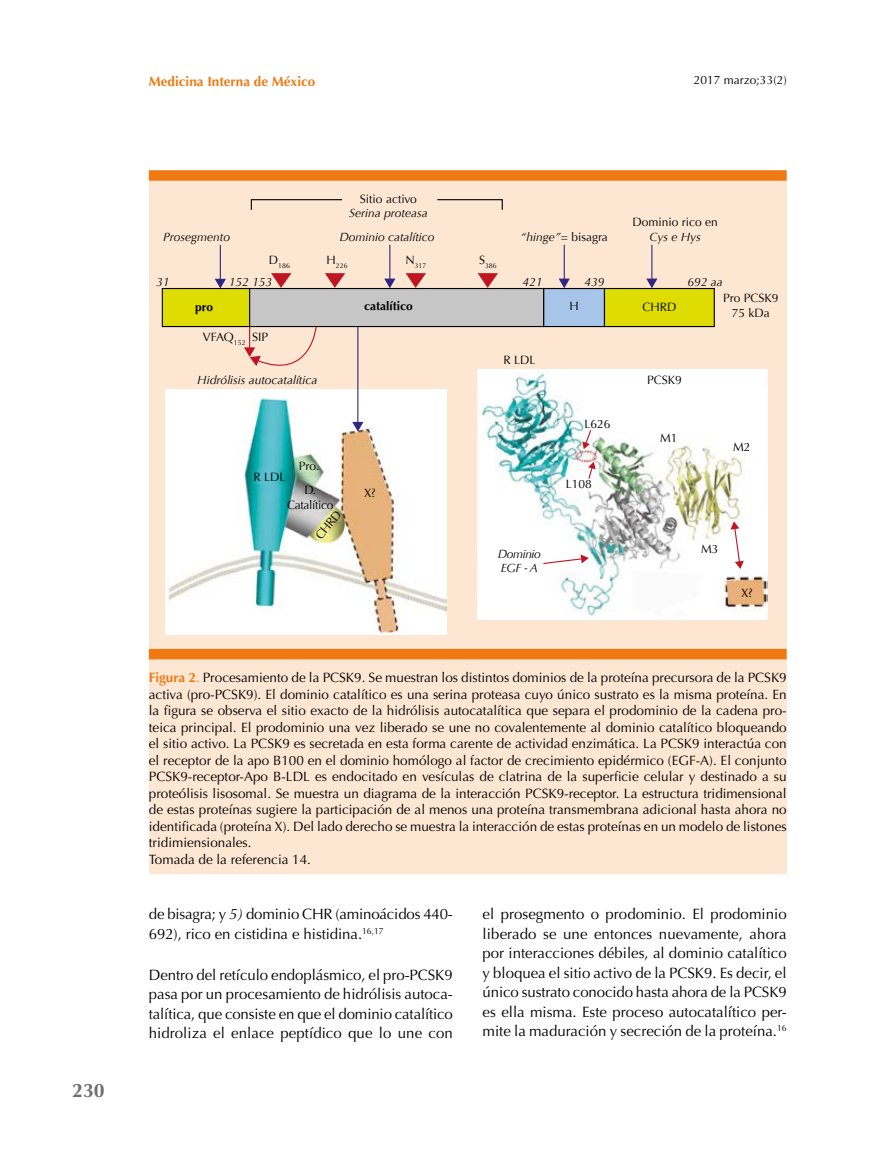
<style>
.page{position:relative;width:893px;height:1149px;background:#fff}
.page>*{position:absolute;margin:0;border:0;box-sizing:border-box;transform-origin:0 0}
.t1{font:700 19.5px "Optima";color:#706f6f}
.t2{font:15px/19.5px "Optima";color:#000;text-align:justify}
.t3{font:13.5px/16.5px "Optima";color:#000}
.t4{font:700 13.5px "Optima";color:#ef7a13}
.t5{font:12px/14.4px "Optima";color:#000;text-align:center}
.t6{font:italic 12px/23.5px "Optima";color:#000;text-align:center}
.t7{font:700 12px "Optima";color:#000}
.t8{font:italic 12px/14.4px "Optima";letter-spacing:-.03em;color:#000}
.t9{font:12px "Optima";letter-spacing:-.03em;color:#000}
.t10{font:7.05px "Optima";color:#000}
.s1{font-style:italic}
.s2{font-weight:700;color:#ef7a13}
.s3{color:#ef7a13}
</style>
<div class="page">
<div style="left:149px;top:173px;width:638px;height:700px;background:#fde7d3"></div>
<div style="left:149px;top:648px;width:638px;height:11px;background:#ef7a13"></div>
<div style="left:149px;top:170px;width:638px;height:11px;background:#ef7a13"></div>
<div style="left:162px;top:288px;width:88px;height:38px;background:#dedc00"></div>
<div style="left:162px;top:288px;width:88px;height:39px;border:1px solid #000"></div>
<div style="left:250px;top:288px;width:294px;height:38px;background:#c6c6c6"></div>
<div style="left:249px;top:288px;width:295px;height:39px;border:1px solid #000"></div>
<div style="left:544px;top:288px;width:60px;height:38px;background:#a6c5e9"></div>
<div style="left:543px;top:288px;width:62px;height:39px;border:1px solid #000"></div>
<div style="left:604px;top:288px;width:110px;height:38px;background:#dedc00"></div>
<div style="left:604px;top:288px;width:111px;height:39px;border:1px solid #000"></div>
<img style="left:166px;top:389px;width:280px;height:244px">
<img style="left:478px;top:369px;width:290px;height:250px">
<hr style="left:220px;top:245px;width:1px;height:35px;background:#312783">
<svg style="left:215px;top:279px;width:11px;height:9px"></svg>
<hr style="left:389px;top:245px;width:1px;height:35px;background:#312783">
<svg style="left:384px;top:278px;width:11px;height:10px"></svg>
<hr style="left:357px;top:326px;width:1px;height:97px;background:#312783">
<svg style="left:352px;top:422px;width:11px;height:9px"></svg>
<hr style="left:564px;top:245px;width:1px;height:35px;background:#312783">
<svg style="left:559px;top:278px;width:11px;height:10px"></svg>
<hr style="left:651px;top:245px;width:1px;height:35px;background:#312783">
<svg style="left:646px;top:278px;width:11px;height:10px"></svg>
<svg style="left:271px;top:273px;width:20px;height:15px"></svg>
<svg style="left:325px;top:273px;width:20px;height:15px"></svg>
<svg style="left:406px;top:273px;width:20px;height:15px"></svg>
<svg style="left:478px;top:273px;width:20px;height:15px"></svg>
<svg style="left:244px;top:325px;width:73px;height:41px"></svg>
<svg style="left:587px;top:461px;width:9px;height:19px"></svg>
<svg style="left:582px;top:428px;width:10px;height:21px"></svg>
<svg style="left:730px;top:521px;width:14px;height:48px"></svg>
<svg style="left:542px;top:554px;width:47px;height:10px"></svg>
<svg style="left:250px;top:199px;width:93px;height:11px"></svg>
<svg style="left:437px;top:199px;width:66px;height:11px"></svg>
<h1 class="t1" style="left:72px;top:1079px;width:34px">230</h1>
<p class="t4" style="left:149px;top:73px;width:168px">Medicina Interna de México</p>
<p class="t5" style="left:694px;top:73px;width:94px">2017 marzo;33(2)</p>
<p class="t5" style="left:360px;top:192px;width:58px">Sitio activo</p>
<p class="t6" style="left:340px;top:201px;width:96px">Serina proteasa<br>Dominio catalítico</p>
<p class="t5" style="left:632px;top:215px;width:87px">Dominio rico en</p>
<p class="t5" style="left:521px;top:230px;width:89px"><span class="s1">“hinge”</span>= bisagra</p>
<p class="t6" style="left:163px;top:225px;width:68px">Prosegmento</p>
<p class="t6" style="left:649px;top:225px;width:53px">Cys e Hys</p>
<p class="t10" style="left:269px;top:261px;width:23px"><sup>D</sup>186</p>
<p class="t10" style="left:327px;top:261px;width:23px"><sup>H</sup>226</p>
<p class="t10" style="left:405px;top:261px;width:23px"><sup>N</sup>317</p>
<p class="t10" style="left:479px;top:261px;width:19px"><sup>S</sup>386</p>
<p class="t6" style="left:156px;top:270px;width:15px">31</p>
<p class="t6" style="left:229px;top:270px;width:45px">152 153</p>
<p class="t6" style="left:523px;top:270px;width:22px">421</p>
<p class="t6" style="left:584px;top:270px;width:22px">439</p>
<p class="t6" style="left:687px;top:270px;width:37px">692 aa</p>
<p class="t7" style="left:195px;top:299px;width:20px">pro</p>
<p class="t7" style="left:364px;top:299px;width:50px">catalítico</p>
<p class="t5" style="left:569px;top:299px;width:11px">H</p>
<p class="t5" style="left:642px;top:299px;width:36px">CHRD</p>
<p class="t5" style="left:203px;top:329px;width:67px">VFAQ<sub>152</sub> SIP</p>
<p class="t6" style="left:197px;top:368px;width:122px">Hidrólisis autocatalítica</p>
<p class="t5" style="left:503px;top:353px;width:34px">R LDL</p>
<p class="t5" style="left:647px;top:372px;width:36px">PCSK9</p>
<p class="t5" style="left:299px;top:453px;width:22px;line-height:24.5px">Pro.<br>D.</p>
<p class="t9" style="left:287px;top:497px;width:48px">Catalítico</p>
<p class="t5" style="left:312px;top:532px;width:34px;rotate:-50deg">CHRD</p>
<p class="t5" style="left:253px;top:470px;width:34px">R LDL</p>
<p class="t5" style="left:364px;top:485px;width:13px">X?</p>
<p class="t8" style="left:498px;top:546px;width:44px">Dominio<br>EGF - A</p>
<p class="t5" style="left:584px;top:417px;width:28px">L626</p>
<p class="t5" style="left:566px;top:477px;width:28px">L108</p>
<p class="t5" style="left:660px;top:431px;width:19px">M1</p>
<p class="t5" style="left:723px;top:291px;width:57px">Pro PCSK9<br>75 kDa</p>
<p class="t5" style="left:733px;top:439px;width:19px">M2</p>
<p class="t5" style="left:701px;top:542px;width:19px">M3</p>
<p class="t5" style="left:741px;top:585px;width:13px">X?</p>
<p class="t3" style="left:149px;top:669px;width:639px"><span class="s2">Figura 2</span><span class="s3">.</span> Procesamiento de la PCSK9. Se muestran los distintos dominios de la proteína precursora de la PCSK9 activa (pro-PCSK9). El dominio catalítico es una serina proteasa cuyo único sustrato es la misma proteína. En la figura se observa el sitio exacto de la hidrólisis autocatalítica que separa el prodominio de la cadena pro&shy;teica principal. El prodominio una vez liberado se une no covalentemente al dominio catalítico bloqueando el sitio activo. La PCSK9 es secretada en esta forma carente de actividad enzimática. La PCSK9 interactúa con el receptor de la apo B100 en el dominio homólogo al factor de crecimiento epidérmico (EGF-A). El conjunto PCSK9-receptor-Apo B-LDL es endocitado en vesículas de clatrina de la superficie celular y destinado a su proteólisis lisosomal. Se muestra un diagrama de la interacción PCSK9-receptor. La estructura tridimensional de estas proteínas sugiere la participación de al menos una proteína transmembrana adicional hasta ahora no identificada (proteína X). Del lado derecho se muestra la interacción de estas proteínas en un modelo de listones tridimiensionales.<br>Tomada de la referencia 14.</p>
<p class="t2" style="left:149px;top:904px;width:306px">de bisagra; y <span class="s1">5)</span> dominio CHR (aminoácidos 440-<br>692), rico en cistidina e histidina.<sup>16,17</sup></p>
<p class="t2" style="left:149px;top:964px;width:306px">Dentro del retículo endoplásmico, el pro-PCSK9 pasa por un procesamiento de hidrólisis autoca&shy;talítica, que consiste en que el dominio catalítico hidroliza el enlace peptídico que lo une con</p>
<p class="t2" style="left:483px;top:904px;width:306px">el prosegmento o prodominio. El prodominio liberado se une entonces nuevamente, ahora por interacciones débiles, al dominio catalítico y bloquea el sitio activo de la PCSK9. Es decir, el único sustrato conocido hasta ahora de la PCSK9 es ella misma. Este proceso autocatalítico per&shy;mite la maduración y secreción de la proteína.<sup>16</sup></p>
</div>
